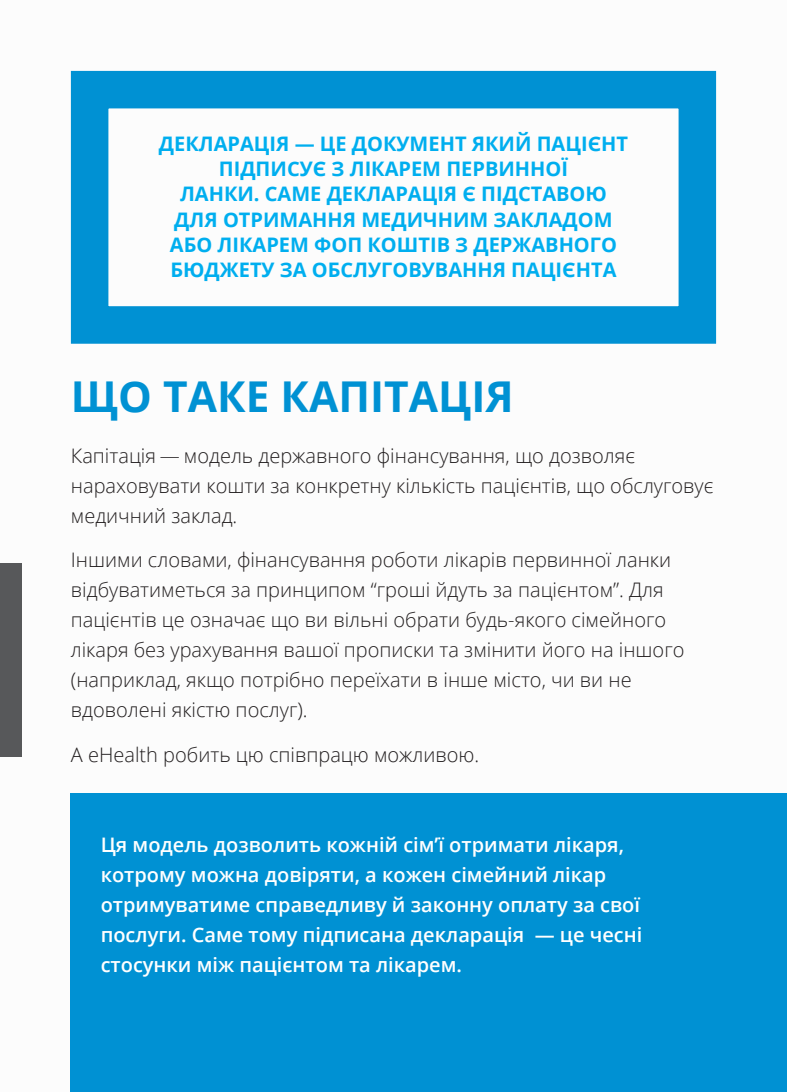
<style>
.page{position:relative;width:787px;height:1092px;background:#fff}
.page>*{position:absolute;margin:0;border:0;box-sizing:border-box;transform-origin:0 0}
.t1{font:700 42.5px "Open Sans";color:#0091d3}
.t2{font:300 20px/30px "Open Sans";color:#231f20}
.t3{font:600 20px/30px "Open Sans";color:#fff}
.t4{font:700 20px/25px "Open Sans";color:#00aeef;text-align:center}
</style>
<div class="page">
<div style="left:71px;top:71px;width:645px;height:273px;background:#fcfcfc;border:38px solid #0091d3"></div>
<div style="left:71px;top:793px;width:716px;height:298px;background:#0091d3"></div>
<div style="left:0;top:563px;width:21px;height:193px;background:#57585a"></div>
<p class="t4" style="left:159px;top:131px;width:471px">ДЕКЛАРАЦІЯ — ЦЕ ДОКУМЕНТ ЯКИЙ ПАЦІЄНТ ПІДПИСУЄ З ЛІКАРЕМ ПЕРВИННОЇ<br>ЛАНКИ. САМЕ ДЕКЛАРАЦІЯ Є ПІДСТАВОЮ ДЛЯ ОТРИМАННЯ МЕДИЧНИМ ЗАКЛАДОМ АБО ЛІКАРЕМ ФОП КОШТІВ З ДЕРЖАВНОГО БЮДЖЕТУ ЗА ОБСЛУГОВУВАННЯ ПАЦІЄНТА</p>
<h1 class="t1" style="left:71px;top:366px;width:444px">ЩО ТАКЕ КАПІТАЦІЯ</h1>
<p class="t2" style="left:71px;top:440px;width:644px">Капітація — модель державного фінансування, що дозволяє нараховувати кошти за конкретну кількість пацієнтів, що обслуговує медичний заклад.</p>
<p class="t2" style="left:71px;top:544px;width:615px">Іншими словами, фінансування роботи лікарів первинної ланки відбуватиметься за принципом “гроші йдуть за пацієнтом”. Для пацієнтів це означає що ви вільні обрати будь-якого сімейного лікаря без урахування вашої прописки та змінити його на іншого (наприклад, якщо потрібно переїхати в інше місто, чи ви не вдоволені якістю послуг).</p>
<p class="t2" style="left:71px;top:738px;width:410px">А eHealth робить цю співпрацю можливою.</p>
<p class="t3" style="left:101px;top:829px;width:543px">Ця модель дозволить кожній сім’ї отримати лікаря, котрому можна довіряти, а кожен сімейний лікар отримуватиме справедливу й законну оплату за свої послуги. Саме тому підписана декларація — це чесні стосунки між пацієнтом та лікарем.</p>
</div>
